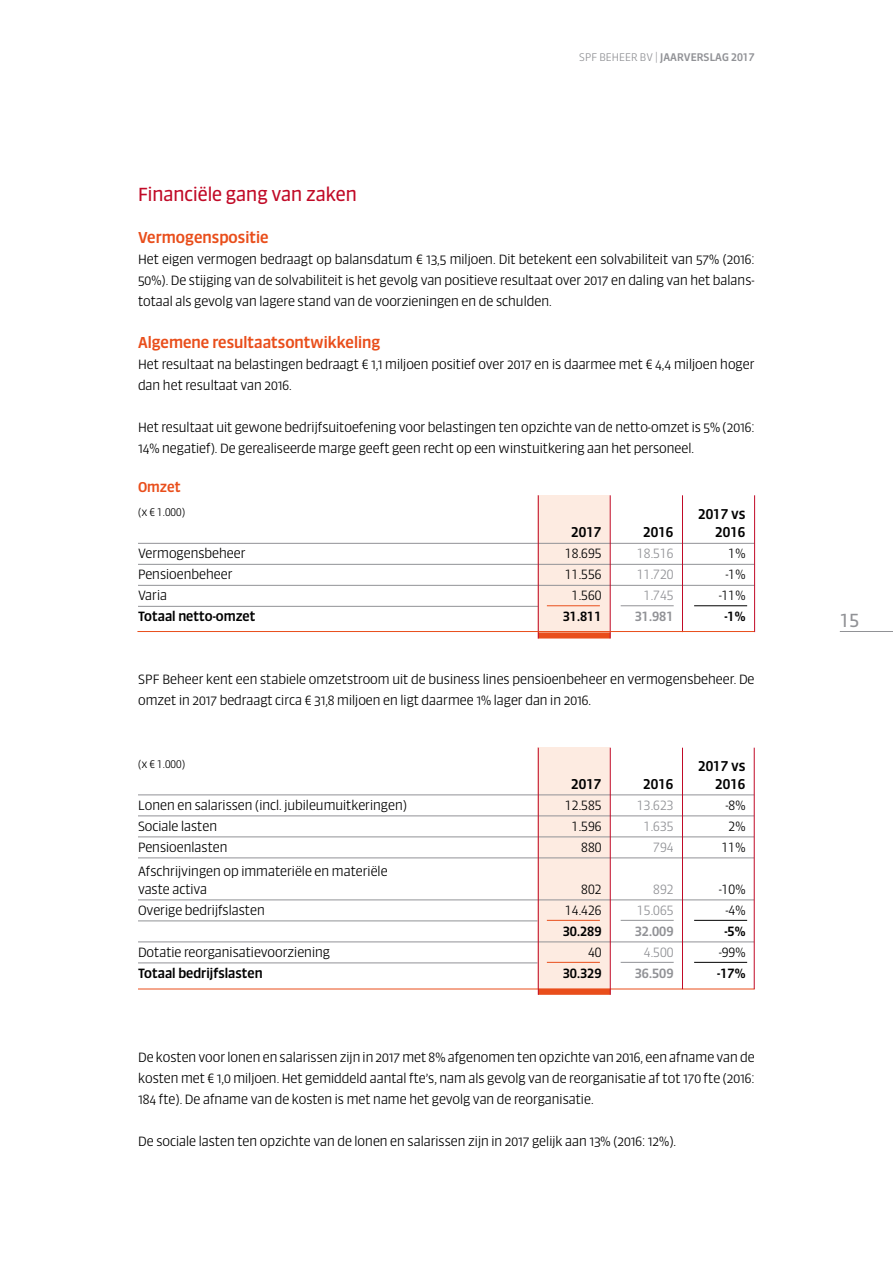
<style>
.page{position:relative;width:893px;height:1263px;background:#fff}
.page>*{position:absolute;margin:0;border:0;box-sizing:border-box;transform-origin:0 0}
.t1{font:18px "Sanuk Big Pro";color:#c10a27}
.t2{font:18px "Sanuk Big Pro";color:#919296}
.t3{font:500 15px "Sanuk Big Pro";color:#e94e1b}
.t4{font:500 13.5px "Sanuk Big Pro";color:#000}
.t5{font:500 13.5px "Sanuk Big Pro";color:#e94e1b}
.t6{font:300 12.75px/21px "Sanuk Big Pro";color:#000}
.t7{font:500 12.75px "Sanuk Big Pro";color:#000}
.t8{font:300 12.75px "Sanuk Big Pro";color:#919296}
.t9{font:500 12.75px "Sanuk Big Pro";color:#919296}
.t10{font:500 10.5px "Sanuk Big Pro";letter-spacing:.01em;color:#919296}
.t11{font:300 10.5px "Sanuk Big Pro";color:#000}
.s1{font-weight:300}
</style>
<div class="page">
<hr style="left:840px;top:631px;width:53px;height:1px;background:#919296">
<div style="left:537px;top:495px;width:73px;height:143px;background:#fdebe1"></div>
<div style="left:537px;top:748px;width:73px;height:241px;background:#fdebe1"></div>
<hr style="left:138px;top:543px;width:617px;height:1px;background:#919296">
<hr style="left:138px;top:564px;width:617px;height:1px;background:#919296">
<hr style="left:138px;top:585px;width:617px;height:1px;background:#919296">
<hr style="left:138px;top:606px;width:400px;height:1px;background:#919296">
<hr style="left:138px;top:795px;width:616px;height:1px;background:#919296">
<hr style="left:138px;top:816px;width:616px;height:1px;background:#919296">
<hr style="left:138px;top:837px;width:616px;height:1px;background:#919296">
<hr style="left:138px;top:858px;width:616px;height:1px;background:#919296">
<hr style="left:138px;top:900px;width:616px;height:1px;background:#919296">
<hr style="left:138px;top:921px;width:399px;height:1px;background:#919296">
<hr style="left:138px;top:942px;width:616px;height:1px;background:#919296">
<hr style="left:138px;top:963px;width:399px;height:1px;background:#919296">
<hr style="left:138px;top:989px;width:617px;height:1px;background:#e94e1b">
<hr style="left:547px;top:605px;width:53px;height:1px;background:#e94e1b">
<hr style="left:621px;top:605px;width:53px;height:1px;background:#919296">
<hr style="left:694px;top:605px;width:53px;height:1px;background:#000">
<hr style="left:547px;top:920px;width:53px;height:1px;background:#e94e1b">
<hr style="left:621px;top:920px;width:53px;height:1px;background:#919296">
<hr style="left:694px;top:920px;width:53px;height:1px;background:#000">
<hr style="left:547px;top:962px;width:53px;height:1px;background:#e94e1b">
<hr style="left:621px;top:962px;width:53px;height:1px;background:#919296">
<hr style="left:694px;top:962px;width:53px;height:1px;background:#000">
<div style="left:538px;top:632px;width:72px;height:6px;background:#e94e1b"></div>
<div style="left:538px;top:989px;width:72px;height:6px;background:#e94e1b"></div>
<hr style="left:682px;top:495px;width:1px;height:137px;background:#c10a27">
<hr style="left:754px;top:495px;width:1px;height:137px;background:#c10a27">
<hr style="left:682px;top:748px;width:1px;height:241px;background:#c10a27">
<hr style="left:754px;top:748px;width:1px;height:241px;background:#c10a27">
<hr style="left:610px;top:495px;width:1px;height:143px;background:#c10a27">
<hr style="left:538px;top:495px;width:1px;height:143px;background:#c10a27">
<hr style="left:610px;top:748px;width:1px;height:247px;background:#c10a27">
<hr style="left:538px;top:748px;width:1px;height:247px;background:#c10a27">
<hr style="left:137px;top:631px;width:617px;height:1px;background:#e94e1b">
<p class="t10" style="left:579px;top:51px;width:177px"><span class="s1">SPF BEHEER BV |</span> JAARVERSLAG 2017</p>
<h1 class="t1" style="left:138px;top:183px;width:220px">Financiële gang van zaken</h1>
<p class="t3" style="left:138px;top:228px;width:132px">Vermogenspositie</p>
<p class="t6" style="left:138px;top:249px;width:618px;text-align:justify">Het eigen vermogen bedraagt op balansdatum € 13,5 miljoen. Dit betekent een solvabiliteit van 57% (2016:<br>50%). De stijging van de solvabiliteit is het gevolg van positieve resultaat over 2017 en daling van het balans&shy;totaal als gevolg van lagere stand van de voorzieningen en de schulden.</p>
<p class="t3" style="left:138px;top:333px;width:244px">Algemene resultaatsontwikkeling</p>
<p class="t6" style="left:138px;top:354px;width:618px">Het resultaat na belastingen bedraagt € 1,1 miljoen positief over 2017 en is daarmee met € 4,4 miljoen hoger dan het resultaat van 2016.</p>
<p class="t6" style="left:138px;top:417px;width:618px">Het resultaat uit gewone bedrijfsuitoefening voor belastingen ten opzichte van de netto-omzet is 5% (2016:<br>14% negatief). De gerealiseerde marge geeft geen recht op een winstuitkering aan het personeel.</p>
<p class="t5" style="left:138px;top:478px;width:44px">Omzet</p>
<p class="t11" style="left:138px;top:505px;width:49px">(x € 1.000)</p>
<p class="t4" style="left:698px;top:505px;width:49px">2017 vs</p>
<p class="t4" style="left:571px;top:523px;width:32px">2017</p>
<p class="t4" style="left:643px;top:523px;width:32px">2016</p>
<p class="t4" style="left:715px;top:523px;width:32px">2016</p>
<p class="t6" style="left:138px;top:543px;width:109px">Vermogensbeheer</p>
<p class="t6" style="left:565px;top:543px;width:38px">18.695</p>
<p class="t8" style="left:637px;top:545px;width:38px">18.516</p>
<p class="t6" style="left:729px;top:543px;width:18px">1%</p>
<p class="t6" style="left:138px;top:564px;width:96px">Pensioenbeheer</p>
<p class="t6" style="left:565px;top:564px;width:38px">11.556</p>
<p class="t8" style="left:637px;top:566px;width:38px">11.720</p>
<p class="t6" style="left:725px;top:564px;width:22px">-1%</p>
<p class="t6" style="left:138px;top:585px;width:31px">Varia</p>
<p class="t6" style="left:572px;top:585px;width:31px">1.560</p>
<p class="t8" style="left:644px;top:587px;width:31px">1.745</p>
<p class="t6" style="left:719px;top:585px;width:28px">-11%</p>
<p class="t7" style="left:138px;top:608px;width:119px">Totaal netto-omzet</p>
<p class="t7" style="left:563px;top:608px;width:40px">31.811</p>
<p class="t9" style="left:635px;top:608px;width:40px">31.981</p>
<p class="t7" style="left:724px;top:608px;width:23px">-1%</p>
<p class="t6" style="left:138px;top:669px;width:618px">SPF Beheer kent een stabiele omzetstroom uit de business lines pensioenbeheer en vermogensbeheer. De omzet in 2017 bedraagt circa € 31,8 miljoen en ligt daarmee 1% lager dan in 2016.</p>
<p class="t11" style="left:138px;top:757px;width:49px">(x € 1.000)</p>
<p class="t4" style="left:698px;top:757px;width:49px">2017 vs</p>
<p class="t4" style="left:571px;top:775px;width:32px">2017</p>
<p class="t4" style="left:643px;top:775px;width:32px">2016</p>
<p class="t4" style="left:715px;top:775px;width:32px">2016</p>
<p class="t6" style="left:138px;top:795px;width:270px">Lonen en salarissen (incl. jubileumuitkeringen)</p>
<p class="t6" style="left:565px;top:795px;width:38px">12.585</p>
<p class="t8" style="left:637px;top:797px;width:38px">13.623</p>
<p class="t6" style="left:725px;top:795px;width:22px">-8%</p>
<p class="t6" style="left:138px;top:816px;width:81px">Sociale lasten</p>
<p class="t6" style="left:572px;top:816px;width:31px">1.596</p>
<p class="t8" style="left:644px;top:818px;width:31px">1.635</p>
<p class="t6" style="left:729px;top:816px;width:18px">2%</p>
<p class="t6" style="left:138px;top:837px;width:91px">Pensioenlasten</p>
<p class="t6" style="left:581px;top:837px;width:22px">880</p>
<p class="t8" style="left:653px;top:839px;width:22px">794</p>
<p class="t6" style="left:722px;top:837px;width:25px">11%</p>
<p class="t6" style="left:138px;top:862px;width:251px;line-height:18px">Afschrijvingen op immateriële en materiële vaste activa</p>
<p class="t6" style="left:581px;top:879px;width:22px">802</p>
<p class="t8" style="left:653px;top:881px;width:22px">892</p>
<p class="t6" style="left:719px;top:879px;width:28px">-10%</p>
<p class="t6" style="left:138px;top:900px;width:128px">Overige bedrijfslasten</p>
<p class="t6" style="left:565px;top:900px;width:38px">14.426</p>
<p class="t8" style="left:637px;top:902px;width:38px">15.065</p>
<p class="t6" style="left:725px;top:900px;width:22px">-4%</p>
<p class="t7" style="left:563px;top:923px;width:40px">30.289</p>
<p class="t9" style="left:635px;top:923px;width:40px">32.009</p>
<p class="t7" style="left:724px;top:923px;width:23px">-5%</p>
<p class="t6" style="left:138px;top:942px;width:194px">Dotatie reorganisatievoorziening</p>
<p class="t6" style="left:588px;top:942px;width:15px">40</p>
<p class="t8" style="left:644px;top:944px;width:31px">4.500</p>
<p class="t6" style="left:719px;top:942px;width:28px">-99%</p>
<p class="t7" style="left:138px;top:965px;width:126px">Totaal bedrijfslasten</p>
<p class="t7" style="left:563px;top:965px;width:40px">30.329</p>
<p class="t9" style="left:635px;top:965px;width:40px">36.509</p>
<p class="t7" style="left:717px;top:965px;width:30px">-17%</p>
<p class="t6" style="left:138px;top:1047px;width:618px;text-align:justify">De kosten voor lonen en salarissen zijn in 2017 met 8% afgenomen ten opzichte van 2016, een afname van de kosten met € 1,0 miljoen. Het gemiddeld aantal fte’s, nam als gevolg van de reorganisatie af tot 170 fte (2016:<br>184 fte). De afname van de kosten is met name het gevolg van de reorganisatie.</p>
<p class="t6" style="left:138px;top:1131px;width:539px">De sociale lasten ten opzichte van de lonen en salarissen zijn in 2017 gelijk aan 13% (2016: 12%).</p>
<h1 class="t2" style="left:840px;top:609px;width:21px">15</h1>
</div>
